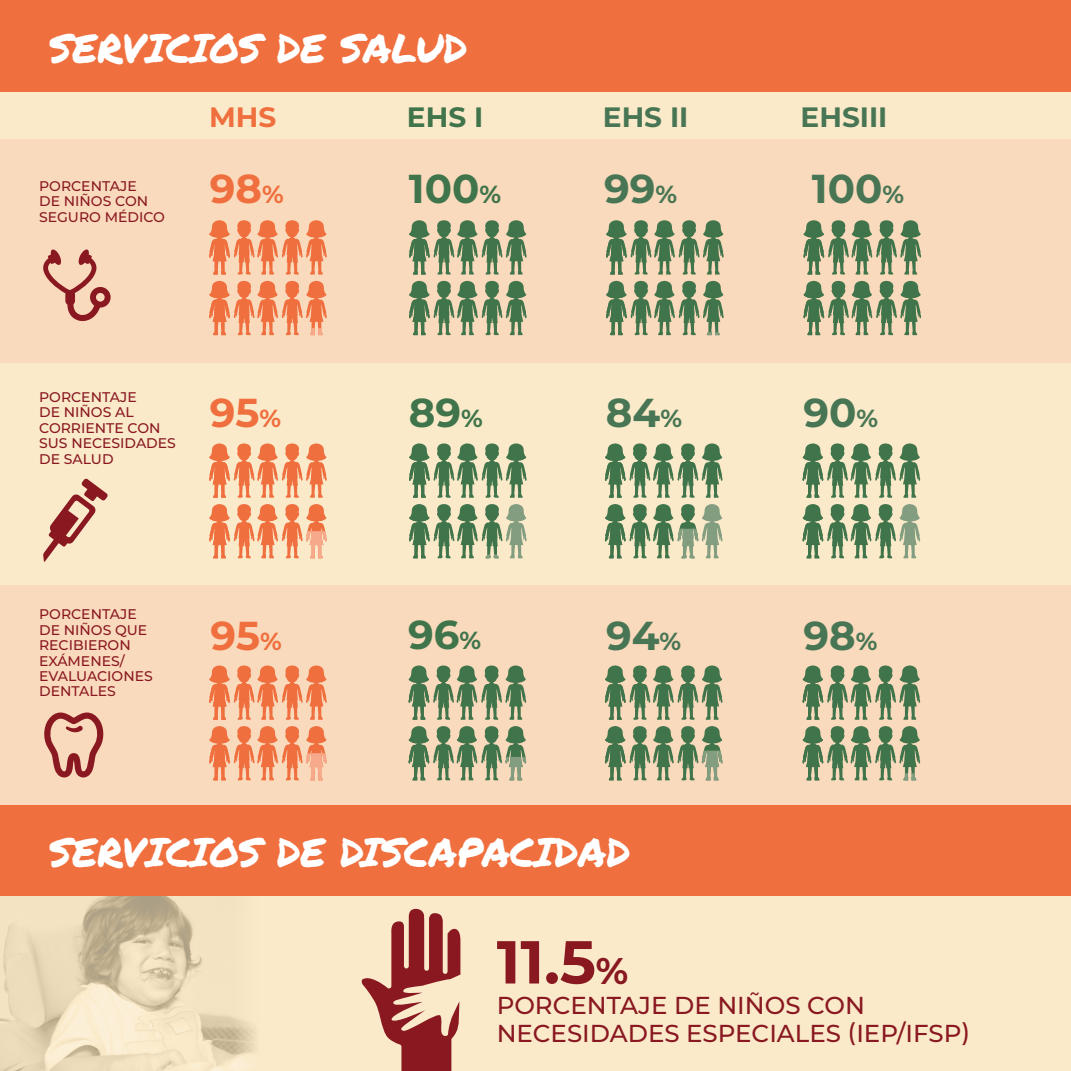
<style>
.page{position:relative;width:1071px;height:1071px;background:#fff}
.page>*{position:absolute;margin:0;border:0;box-sizing:border-box;transform-origin:0 0}
.t1{font:700 60.55px "Montserrat";color:#891821}
.t2{font:40.25px "Permanent Marker";color:#fff}
.t3{font:700 40.25px "Montserrat";color:#487654}
.t4{font:700 40.25px "Montserrat";color:#40744a}
.t5{font:700 40.25px "Montserrat";color:#f06f3e}
.t6{font:700 28px "Montserrat";color:#487654}
.t7{font:700 28px "Montserrat";color:#40744a}
.t8{font:700 28px "Montserrat";color:#f06f3e}
.t9{font:500 24.5px/28px "Montserrat";color:#891821}
.t10{font:500 14px/15.4px "Montserrat";color:#891821}
.s1{font-size:24.68px}
.s2{font-size:37.1px}
</style>
<div class="page">
<div style="left:0;top:37px;width:1071px;height:1034px;background:#faeaca"></div>
<img style="left:0;top:896px;width:256px;height:175px">
<div style="left:0;top:585px;width:1071px;height:221px;background:#fadabd"></div>
<svg style="left:44px;top:713px;width:60px;height:65px"></svg>
<div style="left:0;top:139px;width:1071px;height:224px;background:#fadabd"></div>
<svg style="left:43px;top:249px;width:68px;height:72px"></svg>
<div style="left:0;top:0;width:1071px;height:91px;background:#f06f3e"></div>
<svg style="left:43px;top:478px;width:65px;height:84px"></svg>
<svg style="left:409px;top:220px;width:118px;height:55px"></svg>
<svg style="left:409px;top:281px;width:118px;height:54px"></svg>
<svg style="left:803px;top:220px;width:118px;height:55px"></svg>
<svg style="left:803px;top:281px;width:118px;height:54px"></svg>
<svg style="left:606px;top:220px;width:118px;height:55px"></svg>
<svg style="left:209px;top:220px;width:118px;height:55px"></svg>
<svg style="left:802px;top:665px;width:118px;height:55px"></svg>
<svg style="left:209px;top:443px;width:118px;height:55px"></svg>
<svg style="left:605px;top:665px;width:118px;height:55px"></svg>
<svg style="left:209px;top:665px;width:118px;height:55px"></svg>
<svg style="left:408px;top:665px;width:119px;height:55px"></svg>
<svg style="left:409px;top:443px;width:118px;height:55px"></svg>
<svg style="left:605px;top:443px;width:118px;height:55px"></svg>
<svg style="left:802px;top:443px;width:118px;height:55px"></svg>
<svg style="left:802px;top:504px;width:118px;height:54px"></svg>
<div style="left:0;top:806px;width:1071px;height:90px;background:#f06f3e"></div>
<svg style="left:361px;top:909px;width:99px;height:162px"></svg>
<svg style="left:606px;top:281px;width:118px;height:54px"></svg>
<svg style="left:209px;top:281px;width:118px;height:54px"></svg>
<svg style="left:802px;top:726px;width:118px;height:54px"></svg>
<svg style="left:209px;top:504px;width:118px;height:54px"></svg>
<svg style="left:209px;top:726px;width:118px;height:54px"></svg>
<svg style="left:409px;top:504px;width:118px;height:54px"></svg>
<svg style="left:605px;top:504px;width:118px;height:54px"></svg>
<svg style="left:605px;top:726px;width:118px;height:54px"></svg>
<svg style="left:408px;top:726px;width:119px;height:54px"></svg>
<p class="t2" style="left:49px;top:18px;width:420px">SERVICIOS DE SALUD</p>
<p class="t10" style="left:39px;top:178px;width:127px">PORCENTAJE<br>DE NIÑOS CON<br>SEGURO MÉDICO</p>
<p class="t8" style="left:209px;top:97px;width:69px">MHS</p>
<p class="t7" style="left:407px;top:97px;width:78px">EHS I</p>
<p class="t6" style="left:603px;top:97px;width:87px">EHS II</p>
<p class="t6" style="left:801px;top:97px;width:88px">EHSIII</p>
<p class="t5" style="left:210px;top:160px;width:75px">98<span class="s1">%</span></p>
<p class="t4" style="left:409px;top:160px;width:94px">100<span class="s1">%</span></p>
<p class="t3" style="left:604px;top:160px;width:75px">99<span class="s1">%</span></p>
<p class="t3" style="left:812px;top:160px;width:94px">100<span class="s1">%</span></p>
<p class="t10" style="left:39px;top:389px;width:138px">PORCENTAJE<br>DE NIÑOS AL<br>CORRIENTE CON<br>SUS NECESIDADES<br>DE SALUD</p>
<p class="t5" style="left:210px;top:384px;width:73px">95<span class="s1">%</span></p>
<p class="t10" style="left:39px;top:606px;width:115px">PORCENTAJE<br>DE NIÑOS QUE<br>RECIBIERON<br>EXÁMENES/<br>EVALUACIONES<br>DENTALES</p>
<p class="t5" style="left:210px;top:606px;width:73px">95<span class="s1">%</span></p>
<p class="t4" style="left:409px;top:383px;width:75px">89<span class="s1">%</span></p>
<p class="t3" style="left:606px;top:384px;width:78px">84<span class="s1">%</span></p>
<p class="t3" style="left:803px;top:384px;width:76px">90<span class="s1">%</span></p>
<p class="t4" style="left:408px;top:606px;width:75px">96<span class="s1">%</span></p>
<p class="t3" style="left:606px;top:606px;width:77px">94<span class="s1">%</span></p>
<p class="t3" style="left:804px;top:606px;width:75px">98<span class="s1">%</span></p>
<p class="t2" style="left:49px;top:823px;width:583px">SERVICIOS DE DISCAPACIDAD</p>
<p class="t1" style="left:497px;top:918px;width:133px">11.5<span class="s2">%</span></p>
<p class="t9" style="left:497px;top:990px;width:475px">PORCENTAJE DE NIÑOS CON<br>NECESIDADES ESPECIALES (IEP/IFSP)</p>
</div>
